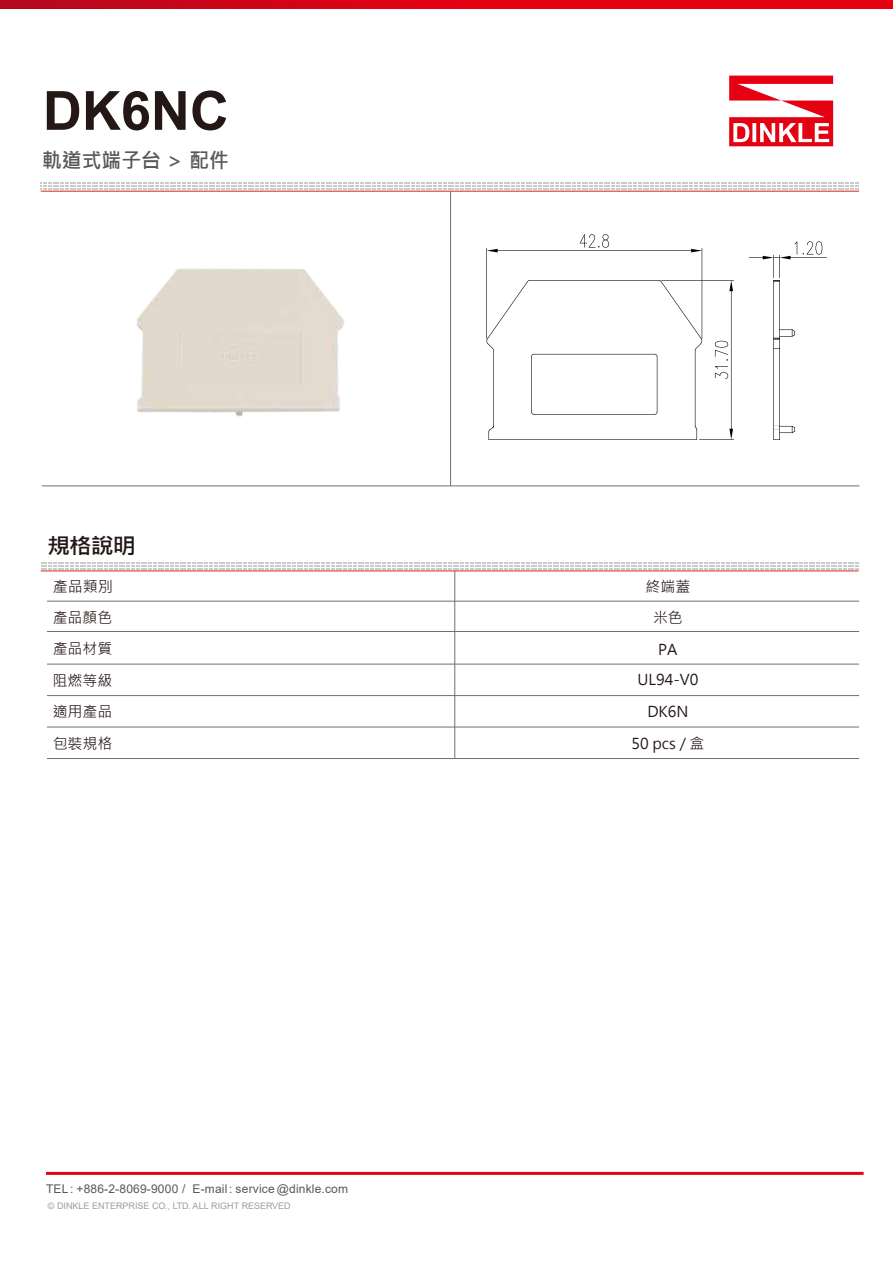
<style>
.page{position:relative;width:893px;height:1263px;background:#fff}
.page>*{position:absolute;margin:0;border:0;box-sizing:border-box;transform-origin:0 0}
.t1{font:700 54px "Arial";color:#231815}
.t2{font:700 22.05px "Microsoft Jheng Hei";color:#221714;scale:1.05 1}
.t3{font:700 20.85px "Microsoft Jheng Hei";color:#595757;scale:.95 1}
.t4{font:15px "Microsoft Jheng Hei";color:#221714}
.t5{font:14.85px/31.5px "Microsoft Jheng Hei";color:#221714;text-align:center}
.t6{font:12px "Arial";letter-spacing:.015em;color:#595757}
.t7{font:9px "Arial";color:#9e9e9f}
</style>
<div class="page">
<svg style="left:0;top:0;width:893px;height:9px;background:#d80215"></svg>
<hr style="left:41px;top:191px;width:818px;height:1px;background:#d7281a">
<hr style="left:41px;top:570px;width:818px;height:1px;background:#d7281a">
<hr style="left:46px;top:1172px;width:818px;height:3px;background:#e50012">
<svg style="left:729px;top:76px;width:104px;height:70px"></svg>
<hr style="left:42px;top:486px;width:817px;height:1px;background:#717071">
<hr style="left:47px;top:601px;width:812px;height:1px;background:#717071">
<hr style="left:47px;top:664px;width:812px;height:1px;background:#717071">
<hr style="left:47px;top:631px;width:812px;height:1px;background:#717071">
<hr style="left:47px;top:695px;width:812px;height:1px;background:#717071">
<hr style="left:47px;top:758px;width:812px;height:1px;background:#717071">
<hr style="left:47px;top:727px;width:812px;height:1px;background:#717071">
<hr style="left:454px;top:571px;width:1px;height:187px;background:#717071">
<svg style="left:41px;top:562px;width:818px;height:7px"></svg>
<svg style="left:41px;top:182px;width:818px;height:7px"></svg>
<hr style="left:450px;top:191px;width:1px;height:295px;background:#717071">
<img style="left:136px;top:268px;width:209px;height:149px">
<svg style="left:749px;top:241px;width:78px;height:199px"></svg>
<svg style="left:486px;top:234px;width:248px;height:206px"></svg>
<h1 class="t1" style="left:43px;top:73px;width:187px">DK6NC</h1>
<h3 class="t3" style="left:42px;top:147px;width:198px">軌道式端子台 &gt; 配件</h3>
<h2 class="t2" style="left:47px;top:532px;width:86px">規格說明</h2>
<p class="t4" style="left:53px;top:577px;width:62px">產品類別</p>
<p class="t5" style="left:53px;top:601px;width:61px">產品顏色</p>
<p class="t5" style="left:53px;top:632px;width:61px">產品材質</p>
<p class="t5" style="left:53px;top:665px;width:61px">阻燃等級</p>
<p class="t5" style="left:53px;top:696px;width:61px;text-align:left">適用產品包裝規格</p>
<p class="t6" style="left:46px;top:1180px;width:303px">TEL : +886-2-8069-9000 / E-mail : service @dinkle.com</p>
<p class="t7" style="left:48px;top:1199px;width:244px">© DINKLE ENTERPRISE CO., LTD. ALL RIGHT RESERVED</p>
<p class="t5" style="left:646px;top:571px;width:46px">終端蓋</p>
<p class="t5" style="left:653px;top:601px;width:31px">米色</p>
<p class="t5" style="left:638px;top:635px;width:62px;line-height:30.2px">PA<br>UL94-V0</p>
<p class="t5" style="left:631px;top:696px;width:75px">DK6N<br>50 pcs / 盒</p>
</div>
